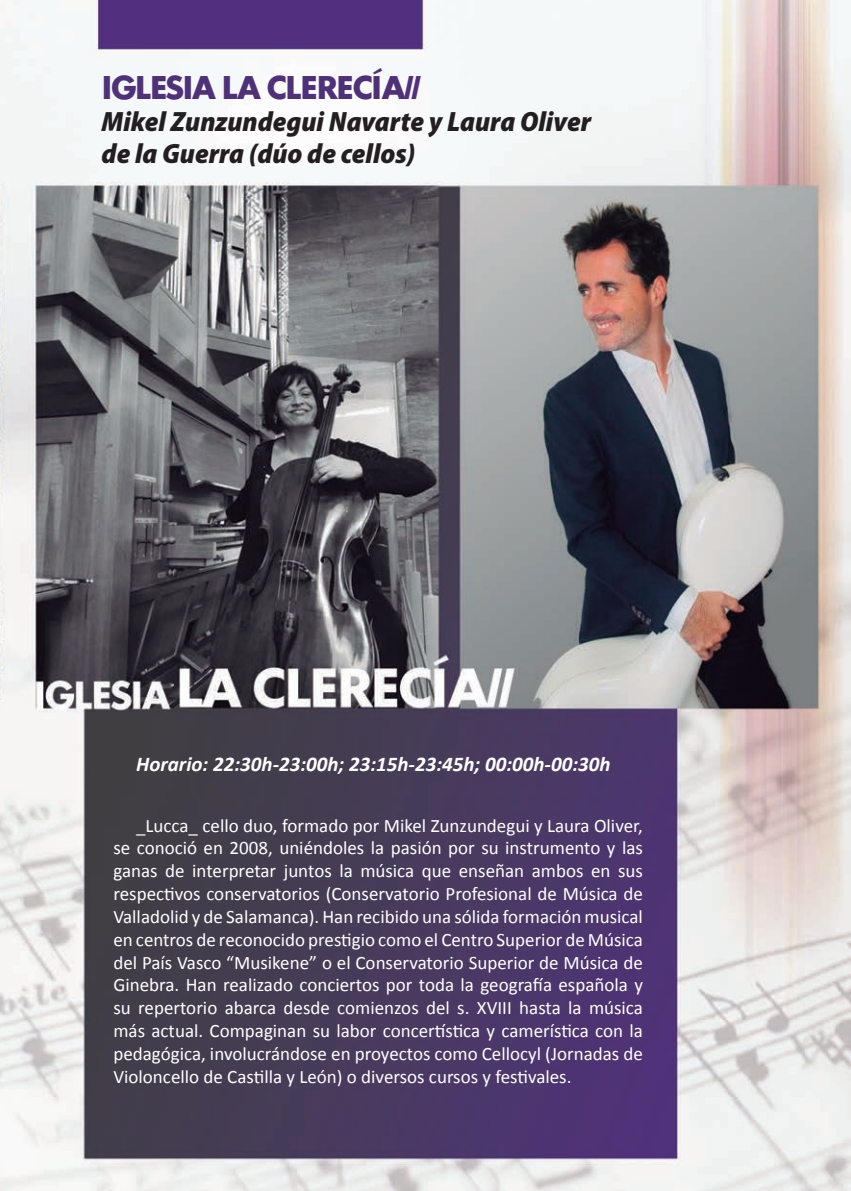
<style>
.page{position:relative;width:851px;height:1191px;background:#fff}
.page>*{position:absolute;margin:0;border:0;box-sizing:border-box;transform-origin:0 0}
.t1{font:30px "Cg Futura Maxi Bd";letter-spacing:-.07em;color:#4f3179}
.t2{font:italic 900 semi-condensed 28px "Myriad Pro";color:#231f20}
.t3{font:italic 700 21px "Calibri";color:#fff}
.t4{font:19px/22.8px "Calibri";color:#fff;text-align:justify}
.s1{color:#532f7f}
</style>
<div class="page">
<img style="left:0;top:0;width:850px;height:1191px">
<p class="t1" style="left:102px;top:68px;width:321px">IGLESIA LA CLERECÍA<span class="s1">//</span></p>
<p class="t2" style="left:102px;top:103px;width:491px">Mikel Zunzundegui Navarte y Laura Oliver</p>
<p class="t2" style="left:102px;top:135px;width:315px">de la Guerra (dúo de cellos)</p>
<p class="t3" style="left:136px;top:751px;width:476px">Horario: 22:30h-23:00h; 23:15h-23:45h; 00:00h-00:30h</p>
<p class="t4" style="left:113px;top:813px;width:531px;text-indent:23px">_Lucca_ cello duo, formado por Mikel Zunzundegui y Laura Oliver, se conoció en 2008, uniéndoles la pasión por su instrumento y las ganas de interpretar juntos la música que enseñan ambos en sus respectivos conservatorios (Conservatorio Profesional de Música de Valladolid y de Salamanca). Han recibido una sólida formación musical en centros de reconocido prestigio como el Centro Superior de Música del País Vasco “Musikene” o el Conservatorio Superior de Música de Ginebra. Han realizado conciertos por toda la geografía española y su repertorio abarca desde comienzos del s. XVIII hasta la música más actual. Compaginan su labor concertística y camerística con la pedagógica, involucrándose en proyectos como Cellocyl (Jornadas de Violoncello de Castilla y León) o diversos cursos y festivales.</p>
</div>
